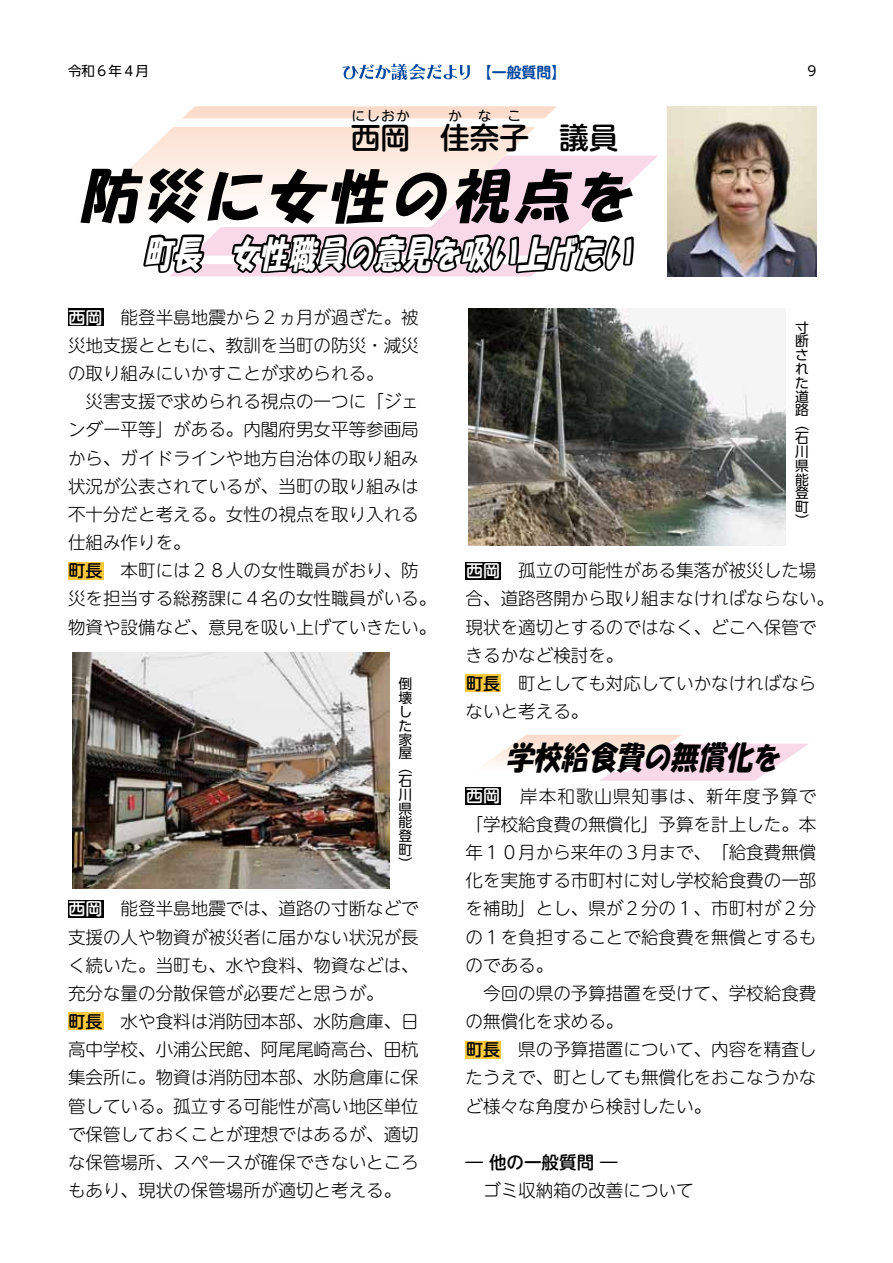
<style>
.page{position:relative;width:893px;height:1263px;background:#fff}
.page>*{position:absolute;margin:0;border:0;box-sizing:border-box;transform-origin:0 0}
.t1{font:italic 57.45px "HGS Soei Kakupoptai";color:#000}
.t2{font:italic 36.15px "HGS Soei Kakupoptai";color:#fff;scale:.76 1}
.t3{font:italic 31.95px "HGS Soei Kakupoptai";color:#000;scale:.86 1}
.t4{font:500 29.7px "UD Shin M Go Pro";color:#000}
.t5{font:300 17.55px/28.2px "UD Shin M Go Pro";color:#000}
.t6{font:500 17.55px "UD Shin M Go Pro";color:#000}
.t7{font:700 14.85px "UD Shin M Go Pro De";color:#00479d}
.t8{font:13.8px/13.8px "UD Shin Go Pro";color:#000;text-align:justify}
.t9{font:13.8px "UD Shin M Go Pro";color:#000}
.t10{font:13.5px "UD Shin Go Pro";color:#000}
.s1{font-weight:500;font-size:16.95px;color:#fff}
.s2{font-weight:500;font-size:16.95px}
</style>
<div class="page">
<svg style="left:485px;top:735px;width:324px;height:46px"></svg>
<svg style="left:214px;top:156px;width:444px;height:120px"></svg>
<svg style="left:96px;top:106px;width:129px;height:121px"></svg>
<div style="left:161px;top:118px;width:391px;height:9px;background:#fff"></div>
<div style="left:171px;top:256px;width:391px;height:8px;background:#fff"></div>
<div style="left:68px;top:308px;width:35px;height:18px;background:#000"></div>
<div style="left:68px;top:562px;width:35px;height:17px;background:#fbc93e"></div>
<div style="left:68px;top:900px;width:35px;height:17px;background:#000"></div>
<div style="left:68px;top:1013px;width:35px;height:17px;background:#fbc93e"></div>
<div style="left:466px;top:562px;width:35px;height:17px;background:#000"></div>
<div style="left:466px;top:674px;width:35px;height:18px;background:#fbc93e"></div>
<div style="left:466px;top:787px;width:35px;height:18px;background:#000"></div>
<div style="left:466px;top:1041px;width:35px;height:17px;background:#fbc93e"></div>
<svg style="left:143px;top:234px;width:71px;height:43px"></svg>
<svg style="left:225px;top:63px;width:415px;height:322px"></svg>
<img style="left:72px;top:652px;width:318px;height:237px">
<img style="left:469px;top:308px;width:317px;height:237px">
<img style="left:668px;top:106px;width:148px;height:170px">
<p class="t10" style="left:68px;top:60px;width:82px">令和６年４月</p>
<p class="t7" style="left:477px;top:60px;width:91px">【一般質問】</p>
<p class="t10" style="left:807px;top:60px;width:10px">9</p>
<p class="t9" style="left:351px;top:104px;width:60px">にしおか</p>
<h3 class="t4" style="left:351px;top:113px;width:61px">西岡</h3>
<p class="t9" style="left:448px;top:104px;width:15px">か</p>
<p class="t9" style="left:478px;top:104px;width:15px">な</p>
<p class="t9" style="left:508px;top:104px;width:15px">こ</p>
<h3 class="t4" style="left:440px;top:113px;width:180px">佳奈子　議員</h3>
<h1 class="t1" style="left:80px;top:167px;width:565px">防災に女性の視点を</h1>
<h2 class="t2" style="left:144px;top:235px;width:651px">町長　女性職員の意見を吸い上げたい</h2>
<p class="t5" style="left:68px;top:302px;width:370px"><span class="s1">西岡</span>　能登半島地震から２ヵ月が過ぎた。被災地支援とともに、教訓を当町の防災・減災の取り組みにいかすことが求められる。<br>　災害支援で求められる視点の一つに「ジェンダー平等」がある。内閣府男女平等参画局から、ガイドラインや地方自治体の取り組み状況が公表されているが、当町の取り組みは不十分だと考える。女性の視点を取り入れる仕組み作りを。<br><span class="s2">町長</span>　本町には２８人の女性職員がおり、防災を担当する総務課に４名の女性職員がいる。物資や設備など、意見を吸い上げていきたい。</p>
<p class="t8" style="left:399px;top:677px;width:15px">倒壊した家屋（石川県能登町）</p>
<p class="t5" style="left:68px;top:894px;width:352px"><span class="s1">西岡</span>　能登半島地震では、道路の寸断などで支援の人や物資が被災者に届かない状況が長く続いた。当町も、水や食料、物資などは、充分な量の分散保管が必要だと思うが。<br><span class="s2">町長</span>　水や食料は消防団本部、水防倉庫、日高中学校、小浦公民館、阿尾尾崎高台、田杭集会所に。物資は消防団本部、水防倉庫に保管している。孤立する可能性が高い地区単位で保管しておくことが理想ではあるが、適切な保管場所、スペースが確保できないところもあり、現状の保管場所が適切と考える。</p>
<p class="t8" style="left:795px;top:320px;width:15px">寸断された道路（石川県能登町）</p>
<p class="t5" style="left:466px;top:556px;width:370px"><span class="s1">西岡</span>　孤立の可能性がある集落が被災した場合、道路啓開から取り組まなければならない。現状を適切とするのではなく、どこへ保管できるかなど検討を。<br><span class="s2">町長</span>　町としても対応していかなければならないと考える。</p>
<h3 class="t3" style="left:506px;top:742px;width:327px">学校給食費の無償化を</h3>
<p class="t5" style="left:466px;top:781px;width:352px"><span class="s1">西岡</span>　岸本和歌山県知事は、新年度予算で「学校給食費の無償化」予算を計上した。本年１０月から来年の３月まで、「給食費無償化を実施する市町村に対し学校給食費の一部を補助」とし、県が２分の１、市町村が２分の１を負担することで給食費を無償とするものである。<br>　今回の県の予算措置を受けて、学校給食費の無償化を求める。<br><span class="s2">町長</span>　県の予算措置について、内容を精査したうえで、町としても無償化をおこなうかなど様々な角度から検討したい。</p>
<p class="t6" style="left:466px;top:1148px;width:171px">― 他の一般質問 ―　</p>
<p class="t5" style="left:466px;top:1175px;width:230px">　ゴミ収納箱の改善について</p>
</div>
